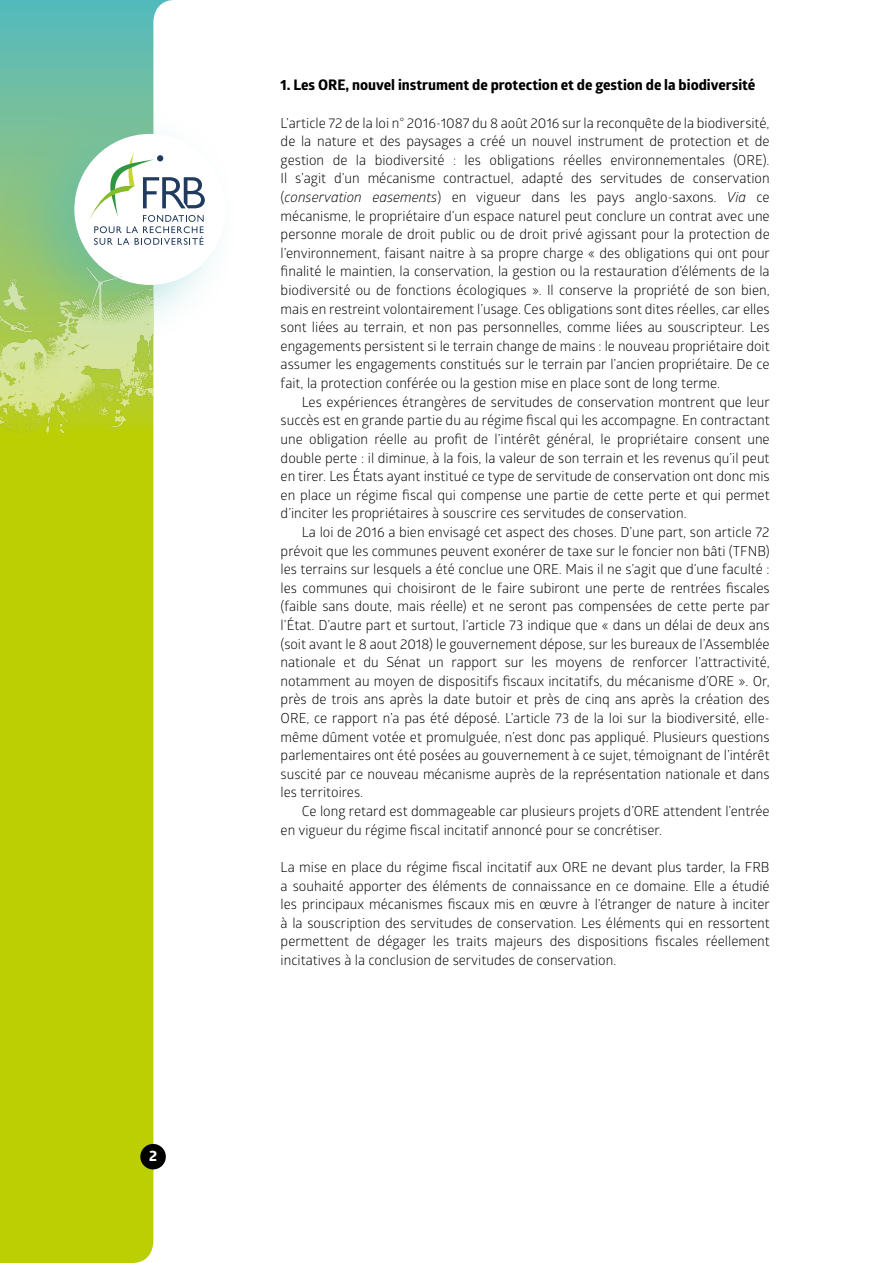
<style>
.page{position:relative;width:893px;height:1263px;background:#fff}
.page>*{position:absolute;margin:0;border:0;box-sizing:border-box;transform-origin:0 0}
.t1{font:700 14.85px "Globerx";color:#fff}
.t2{font:700 14.7px "Globerx";color:#000}
.t3{font:13.8px/18.6px "Glober";color:#000;text-align:justify}
.s1{font-style:italic}
</style>
<div class="page">
<svg style="left:0;top:0;width:173px;height:1263px;background:#bbd331"></svg>
<div style="left:0;top:103px;width:241px;height:243px;background:#51babc;opacity:.5"></div>
<div style="left:74px;top:134px;width:151px;height:151px;background:#fff;border-radius:50%"></div>
<svg style="left:88px;top:150px;width:117px;height:95px"></svg>
<img style="left:0;top:256px;width:153px;height:180px">
<div style="left:140px;top:1144px;width:26px;height:25px;background:#000;border-radius:50%"></div>
<p class="t1" style="left:149px;top:1145px;width:10px">2</p>
<p class="t2" style="left:281px;top:74px;width:476px">1. Les ORE, nouvel instrument de protection et de gestion de la biodiversité</p>
<p class="t3" style="left:281px;top:113px;width:491px">L’article 72 de la loi n° 2016-1087 du 8 août 2016 sur la reconquête de la biodiversité, de la nature et des paysages a créé un nouvel instrument de protection et de gestion de la biodiversité : les obligations réelles environnementales (ORE).<br>Il s’agit d’un mécanisme contractuel, adapté des servitudes de conservation (<span class="s1">conservation easements</span>) en vigueur dans les pays anglo-saxons. <span class="s1">Via</span> ce mécanisme, le propriétaire d’un espace naturel peut conclure un contrat avec une personne morale de droit public ou de droit privé agissant pour la protection de l’environnement, faisant naitre à sa propre charge « des obligations qui ont pour finalité le maintien, la conservation, la gestion ou la restauration d’éléments de la biodiversité ou de fonctions écologiques ». Il conserve la propriété de son bien, mais en restreint volontairement l’usage. Ces obligations sont dites réelles, car elles sont liées au terrain, et non pas personnelles, comme liées au souscripteur. Les engagements persistent si le terrain change de mains : le nouveau propriétaire doit assumer les engagements constitués sur le terrain par l’ancien propriétaire. De ce fait, la protection conférée ou la gestion mise en place sont de long terme.</p>
<p class="t3" style="left:281px;top:392px;width:491px;text-indent:21px">Les expériences étrangères de servitudes de conservation montrent que leur succès est en grande partie du au régime fiscal qui les accompagne. En contractant une obligation réelle au profit de l’intérêt général, le propriétaire consent une double perte : il diminue, à la fois, la valeur de son terrain et les revenus qu’il peut en tirer. Les États ayant institué ce type de servitude de conservation ont donc mis en place un régime fiscal qui compense une partie de cette perte et qui permet d’inciter les propriétaires à souscrire ces servitudes de conservation.</p>
<p class="t3" style="left:281px;top:522px;width:491px;text-indent:21px">La loi de 2016 a bien envisagé cet aspect des choses. D’une part, son article 72 prévoit que les communes peuvent exonérer de taxe sur le foncier non bâti (TFNB) les terrains sur lesquels a été conclue une ORE. Mais il ne s’agit que d’une faculté : les communes qui choisiront de le faire subiront une perte de rentrées fiscales (faible sans doute, mais réelle) et ne seront pas compensées de cette perte par l’État. D’autre part et surtout, l’article 73 indique que « dans un délai de deux ans (soit avant le 8 aout 2018) le gouvernement dépose, sur les bureaux de l’Assemblée nationale et du Sénat un rapport sur les moyens de renforcer l’attractivité, notamment au moyen de dispositifs fiscaux incitatifs, du mécanisme d’ORE ». Or, près de trois ans après la date butoir et près de cinq ans après la création des ORE, ce rapport n’a pas été déposé. L’article 73 de la loi sur la biodiversité, elle&shy;même dûment votée et promulguée, n’est donc pas appliqué. Plusieurs questions parlementaires ont été posées au gouvernement à ce sujet, témoignant de l’intérêt suscité par ce nouveau mécanisme auprès de la représentation nationale et dans les territoires.</p>
<p class="t3" style="left:281px;top:801px;width:491px;text-indent:21px">Ce long retard est dommageable car plusieurs projets d’ORE attendent l’entrée en vigueur du régime fiscal incitatif annoncé pour se concrétiser.</p>
<p class="t3" style="left:281px;top:857px;width:491px">La mise en place du régime fiscal incitatif aux ORE ne devant plus tarder, la FRB a souhaité apporter des éléments de connaissance en ce domaine. Elle a étudié les principaux mécanismes fiscaux mis en œuvre à l’étranger de nature à inciter à la souscription des servitudes de conservation. Les éléments qui en ressortent permettent de dégager les traits majeurs des dispositions fiscales réellement incitatives à la conclusion de servitudes de conservation.</p>
</div>
